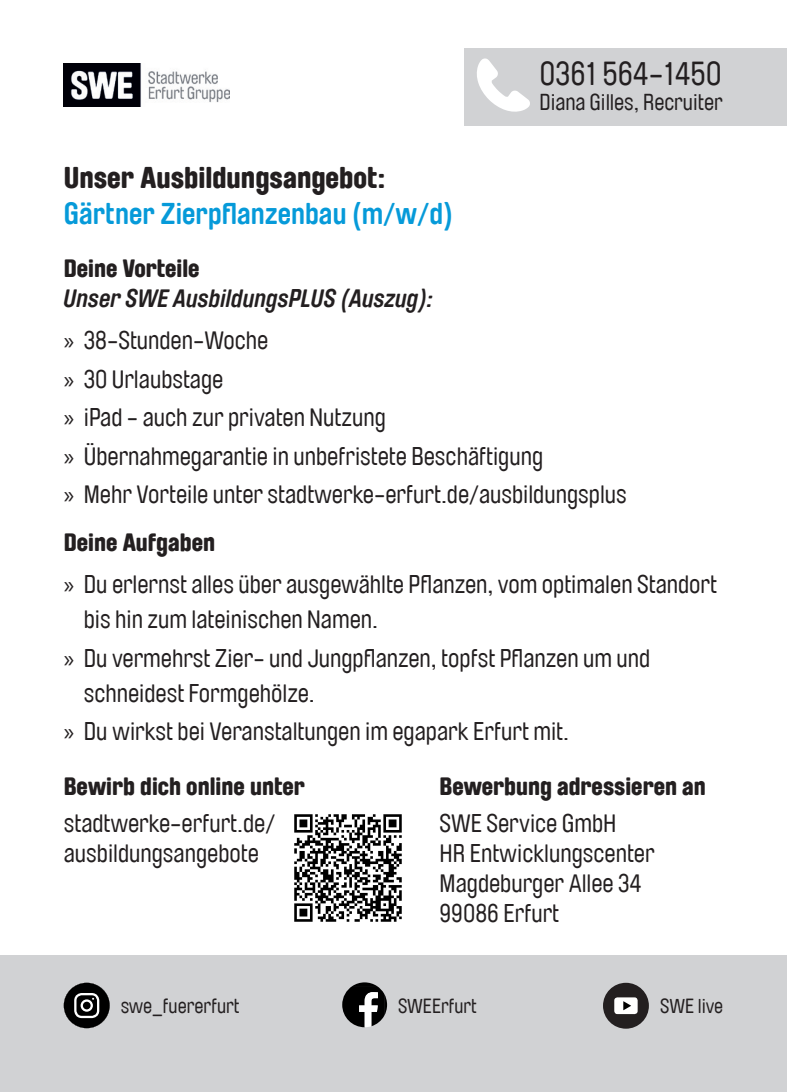
<style>
.page{position:relative;width:787px;height:1092px;background:#fff}
.page>*{position:absolute;margin:0;border:0;box-sizing:border-box;transform-origin:0 0}
.t1{font:32.5px "Brauer Neue";color:#231f20}
.t2{font:700 30px "Brauer Neue";color:#069ad9}
.t3{font:900 30px "Brauer Neue";color:#231f20}
.t4{font:25px/38.5px "Brauer Neue";color:#231f20}
.t5{font:900 25px "Brauer Neue";color:#231f20}
.t6{font:italic 700 25px/42px "Brauer Neue";color:#231f20}
.t7{font:22.5px "Brauer Neue";color:#231f20}
.t8{font:20.25px "Brauer Neue";color:#231f20}
.t9{font:20px "Brauer Neue";color:#231f20}
.s1{font-family:"Myriad Pro";font-weight:400;font-style:normal}
.s2{font-weight:400;font-style:normal}
.s3{font-family:"Myriad Pro"}
.s4{font-weight:900}
</style>
<div class="page">
<img style="left:64px;top:64px;width:165px;height:42px">
<div style="left:0;top:955px;width:787px;height:136px;background:#d1d2d4"></div>
<div style="left:464px;top:48px;width:323px;height:78px;background:#d1d2d4"></div>
<img style="left:294px;top:814px;width:108px;height:108px">
<svg style="left:477px;top:58px;width:53px;height:54px"></svg>
<div style="left:603px;top:982px;width:46px;height:46px;background:#231f20;border-radius:50%"></div>
<svg style="left:64px;top:982px;width:46px;height:46px"></svg>
<svg style="left:81px;top:999px;width:12px;height:12px"></svg>
<div style="left:83px;top:1001px;width:8px;height:8px;background:#000;border-radius:50%"></div>
<div style="left:614px;top:997px;width:23px;height:16px;background:#fff;border-radius:3px"></div>
<svg style="left:623px;top:1001px;width:8px;height:9px"></svg>
<svg style="left:342px;top:982px;width:45px;height:45px"></svg>
<p class="t3" style="left:64px;top:159px;width:323px">Unser Ausbildungsangebot:</p>
<p class="t2" style="left:64px;top:196px;width:391px">Gärtner Zierpflanzenbau (m/w/d)</p>
<h1 class="t1" style="left:539px;top:55px;width:184px">0361 564-1450</h1>
<p class="t7" style="left:539px;top:89px;width:185px">Diana Gilles, Recruiter</p>
<p class="t5" style="left:64px;top:253px;width:137px">Deine Vorteile</p>
<p class="t6" style="left:64px;top:277px;width:371px">Unser SWE AusbildungsPLUS (Auszug): <span class="s1">»</span> <span class="s2">38-Stunden-Woche</span></p>
<p class="t4" style="left:64px;top:360px;width:564px"><span class="s3">»</span> 30 Urlaubstage<br><span class="s3">»</span> iPad - auch zur privaten Nutzung<br><span class="s3">»</span> Übernahmegarantie in unbefristete Beschäftigung<br><span class="s3">»</span> Mehr Vorteile unter stadtwerke-erfurt.de/ausbildungsplus</p>
<p class="t4" style="left:64px;top:521px;width:654px;line-height:42px"><span class="s4">Deine Aufgaben<br></span><span class="s3">»</span> Du erlernst alles über ausgewählte Pflanzen, vom optimalen Standort</p>
<p class="t4" style="left:64px;top:600px;width:588px;text-indent:20px">bis hin zum lateinischen Namen.<br><span class="s3">»</span> Du vermehrst Zier- und Jungpflanzen, topfst Pflanzen um und</p>
<p class="t4" style="left:64px;top:674px;width:506px;text-indent:20px">schneidest Formgehölze.<br><span class="s3">»</span> Du wirkst bei Veranstaltungen im egapark Erfurt mit.</p>
<p class="t5" style="left:64px;top:771px;width:242px">Bewirb dich online unter</p>
<p class="t4" style="left:64px;top:808px;width:213px;line-height:30px">stadtwerke-erfurt.de/ ausbildungsangebote</p>
<p class="t5" style="left:439px;top:771px;width:268px">Bewerbung adressieren an</p>
<p class="t4" style="left:439px;top:808px;width:216px;line-height:30px">SWE Service GmbH<br>HR Entwicklungscenter<br>Magdeburger Allee 34<br>99086 Erfurt</p>
<p class="t8" style="left:121px;top:994px;width:120px">swe_fuererfurt</p>
<p class="t9" style="left:398px;top:994px;width:80px">SWEErfurt</p>
<p class="t9" style="left:660px;top:994px;width:64px">SWE live</p>
</div>
